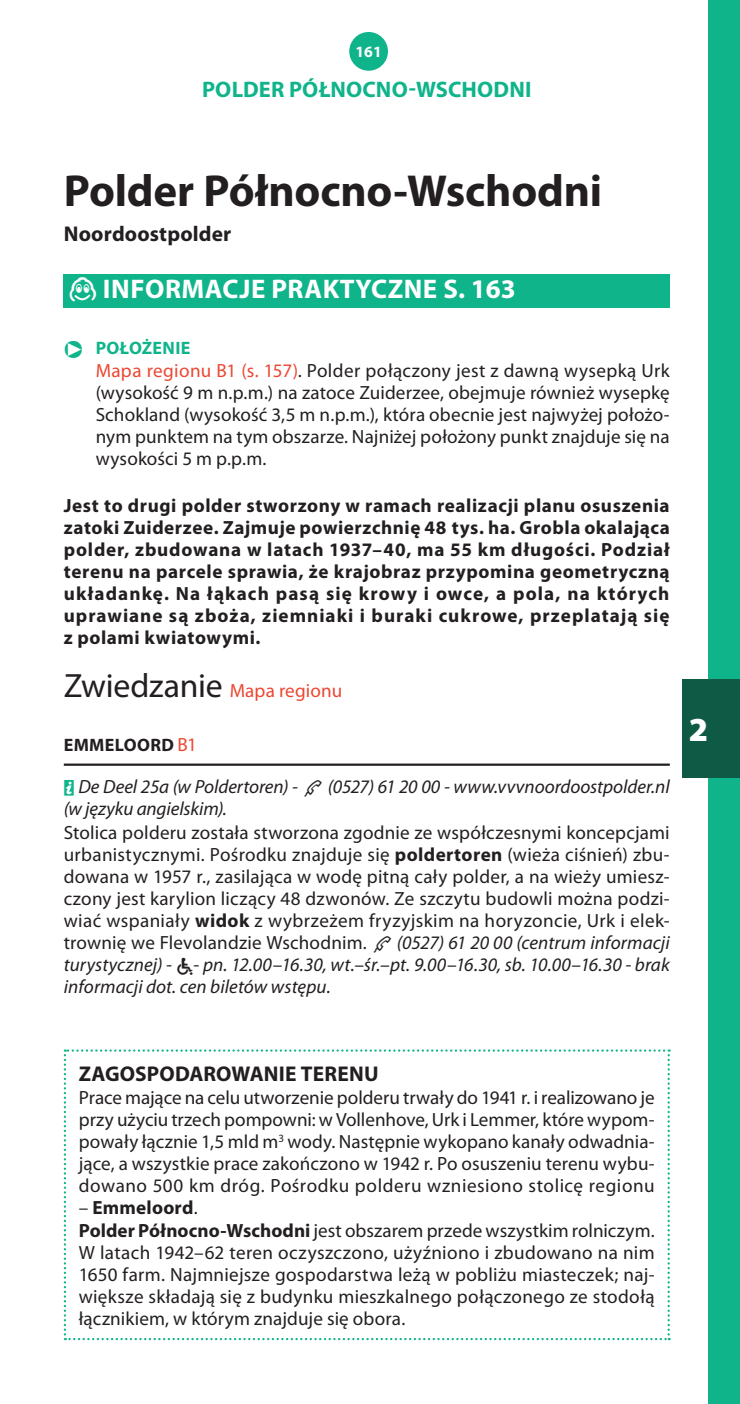
<style>
.page{position:relative;width:740px;height:1404px;background:#fff}
.page>*{position:absolute;margin:0;border:0;box-sizing:border-box;transform-origin:0 0}
.t1{font:700 45px "Myriad Pro";letter-spacing:-.005em;color:#231f20}
.t2{font:900 33.75px "Myriad Pro";color:#fff}
.t3{font:700 27px "Myriad Pro";letter-spacing:.02em;color:#fff}
.t4{font:700 22.5px "Myriad Pro";letter-spacing:.005em;color:#0fb48b}
.t5{font:700 21.38px "Myriad Pro";letter-spacing:.005em;color:#231f20}
.t6{font:19.12px/21.8px "Myriad Pro";letter-spacing:.015em;color:#231f20;text-align:justify}
.t7{font:700 19.12px/21.8px "Myriad Pro";letter-spacing:.05em;color:#231f20;text-align:justify}
.t8{font:italic 19.12px/21.8px "Myriad Pro";letter-spacing:-.005em;color:#231f20}
.t9{font:19.12px "Myriad Pro";letter-spacing:.005em;color:#ec4732}
.t10{font:700 18px "Myriad Pro";letter-spacing:.02em;color:#231f20}
.t11{font:700 18px "Myriad Pro";letter-spacing:.015em;color:#0fb48b}
.t12{font:700 15.75px "Myriad Pro";color:#fff}
.s1{font-family:"Michelin";font-weight:400}
.s2{font-family:"Michelin";font-weight:400;font-size:19.12px}
.s3{color:#ec4732}
.s4{font-style:italic}
.s5{font-size:33.75px;color:#231f20}
.s6{font-weight:400;font-size:19.12px;color:#ec4732}
.s7{font-family:"Michelin";font-style:normal;color:#0fb48b}
.s8{font-family:"Michelin";font-style:normal}
.s9{font-weight:700}
.s10{font-family:"Michelin"}
</style>
<div class="page">
<div style="left:349px;top:32px;width:39px;height:39px;background:#0fb48b;border-radius:50%"></div>
<div style="left:709px;top:0;width:31px;height:1403px;background:#0fb48b"></div>
<div style="left:682px;top:679px;width:58px;height:99px;background:#0f5a44"></div>
<hr style="left:64px;top:763px;width:606px;height:2px;background:#231f20">
<svg style="left:64px;top:1049px;width:606px;height:290px"></svg>
<div style="left:64px;top:274px;width:606px;height:34px;background:#0fb48b"></div>
<p class="t12" style="left:355px;top:42px;width:28px">161</p>
<p class="t4" style="left:202px;top:75px;width:331px">POLDER PÓŁNOCNO-WSCHODNI</p>
<h1 class="t1" style="left:64px;top:161px;width:540px">Polder Północno-Wschodni</h1>
<p class="t5" style="left:64px;top:220px;width:169px">Noordoostpolder</p>
<h3 class="t3" style="left:69px;top:271px;width:449px"><span class="s1">y</span> INFORMACJE PRAKTYCzNE S. 163</h3>
<p class="t11" style="left:64px;top:336px;width:128px"><span class="s2">Ñ</span> POŁOżENIE</p>
<p class="t6" style="left:96px;top:360px;width:576px"><span class="s3">Mapa regionu B1 (s. 157)</span><span class="s4">.</span> Polder połączony jest z dawną wysepką Urk (wysokość 9 m n.p.m.) na zatoce Zuiderzee, obejmuje również wysepkę Schokland (wysokość 3,5 m n.p.m.), która obecnie jest najwyżej położo&shy;nym punktem na tym obszarze. Najniżej położony punkt znajduje się na wysokości 5 m p.p.m.</p>
<p class="t7" style="left:64px;top:494px;width:607px">Jest to drugi polder stworzony w ramach realizacji planu osuszenia zatoki zuiderzee. zajmuje powierzchnię 48 tys. ha. grobla okalająca polder, zbudowana w latach 1937–40, ma 55 km długości. Podział terenu na parcele sprawia, że krajobraz przypomina geometryczną układankę. Na łąkach pasą się krowy i owce, a pola, na których uprawiane są zboża, ziemniaki i buraki cukrowe, przeplatają się z polami kwiatowymi.</p>
<p class="t9" style="left:64px;top:678px;width:280px"><span class="s5">Zwiedzanie</span> Mapa regionu</p>
<p class="t10" style="left:64px;top:733px;width:135px">EMMELOORD <span class="s6">B1</span></p>
<p class="t8" style="left:64px;top:775px;width:607px"><span class="s7">i</span> De Deel 25a (w Poldertoren) - <span class="s8">t</span> (0527) 61 20 00 - www.vvvnoordoostpolder.nl (w języku angielskim).</p>
<p class="t6" style="left:64px;top:821px;width:607px">Stolica polderu została stworzona zgodnie ze współczesnymi koncepcjami urbanistycznymi. Pośrodku znajduje się <span class="s9">poldertoren</span> (wieża ciśnień) zbu&shy;dowana w 1957 r., zasilająca w wodę pitną cały polder, a na wieży umiesz&shy;czony jest karylion liczący 48 dzwonów. Ze szczytu budowli można podzi&shy;wiać wspaniały <span class="s9">widok</span> z wybrzeżem fryzyjskim na horyzoncie, Urk i elek&shy;trownię we Flevolandzie Wschodnim. <span class="s10">t</span> <span class="s4">(0527) 61 20 00 (centrum informacji turystycznej) -</span> <span class="s10">j</span>- <span class="s4">pn. 12.00–16.30, wt.–śr.–pt. 9.00–16.30, sb. 10.00–16.30 - brak informacji dot. cen biletów wstępu.</span></p>
<h2 class="t2" style="left:689px;top:707px;width:21px">2</h2>
<p class="t5" style="left:79px;top:1059px;width:301px">zAgOSPODAROWANIE TERENU</p>
<p class="t6" style="left:79px;top:1086px;width:577px">Prace mające na celu utworzenie polderu trwały do 1941 r. i realizowano je przy użyciu trzech pompowni: w Vollenhove, Urk i Lemmer, które wypom&shy;powały łącznie 1,5 mld m<sup>3</sup> wody. Następnie wykopano kanały odwadnia&shy;jące, a wszystkie prace zakończono w 1942 r. Po osuszeniu terenu wybu&shy;dowano 500 km dróg. Pośrodku polderu wzniesiono stolicę regionu</p>
<p class="t6" style="left:79px;top:1195px;width:577px;text-align:left">– <span class="s9">Emmeloord</span>.<br><span class="s9">Polder Północno-Wschodni</span> jest obszarem przede wszystkim rolniczym.<br>W latach 1942–62 teren oczyszczono, użyźniono i zbudowano na nim 1650 farm. Najmniejsze gospodarstwa leżą w pobliżu miasteczek; naj&shy;większe składają się z budynku mieszkalnego połączonego ze stodołą łącznikiem, w którym znajduje się obora.</p>
</div>
